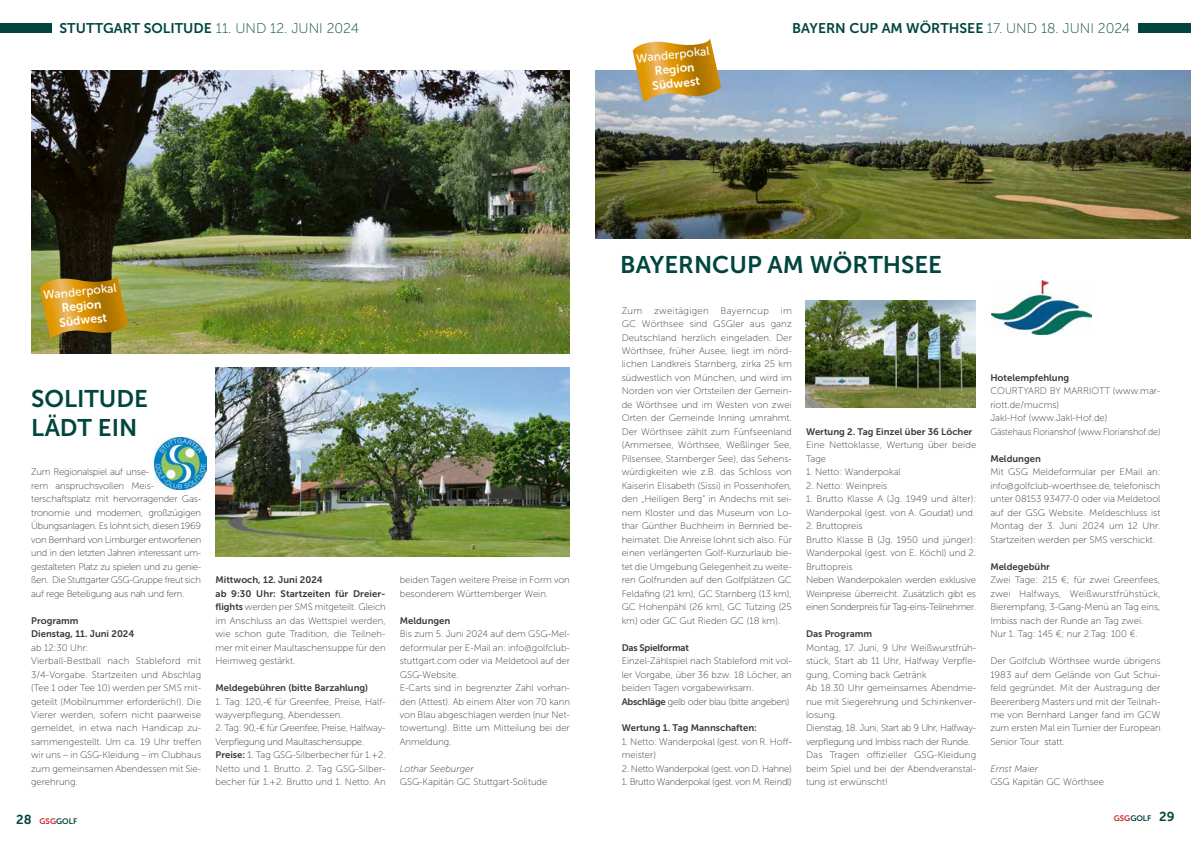
<style>
.page{position:relative;width:1191px;height:842px;background:#fff}
.page>*{position:absolute;margin:0;border:0;box-sizing:border-box;transform-origin:0 0}
.t1{font:24px/28.8px "Museo Sans 700";color:#00463e}
.t2{font:14px "Museo Sans 700";color:#00463e}
.t3{font:12px/14.4px "Museo Sans 700";color:#fff;text-align:center}
.t4{font:12px "Museo Sans 500";color:#fff}
.t5{font:9.5px/13.5px "Museo Sans 100";color:#383937}
.t6{font:9.5px/13.5px "Museo Sans 100";letter-spacing:-.025em;color:#383937}
.t7{font:9.5px/13.5px "Museo Sans 700";color:#383937}
.t8{font:9.5px/13.5px "Museo Sans 100";letter-spacing:-.02em;color:#383937}
.t9{font:italic 9.5px "Museo Sans 100";color:#383937}
.t10{font:9.5px "Museo Sans 700";letter-spacing:-.025em;color:#383937}
.t11{font:8px "Museo Sans 700";color:#00463e}
.s1{font-family:"Museo Sans 100"}
.s2{font-family:"Museo Sans 700"}
.s3{font-size:13px}
.s4{color:#d1232a}
</style>
<div class="page">
<div style="left:0;top:23px;width:52px;height:10px;background:#00463e"></div>
<div style="left:1138px;top:23px;width:53px;height:10px;background:#00463e"></div>
<img style="left:595px;top:71px;width:596px;height:167px">
<img style="left:991px;top:281px;width:100px;height:53px">
<svg style="left:632px;top:38px;width:89px;height:64px"></svg>
<img style="left:805px;top:300px;width:170px;height:108px">
<img style="left:31px;top:71px;width:539px;height:283px">
<img style="left:154px;top:438px;width:52px;height:52px">
<svg style="left:40px;top:275px;width:88px;height:64px"></svg>
<img style="left:215px;top:367px;width:355px;height:189px">
<h2 class="t2" style="left:60px;top:21px;width:301px">STUTTGART SOLITUDE <span class="s1">11. UND 12. JUNI 2024</span></h2>
<h2 class="t2" style="left:792px;top:21px;width:339px">BAYERN CUP AM WÖRTHSEE <span class="s1">17. UND 18. JUNI 2024</span></h2>
<p class="t4" style="left:635px;top:52px;width:75px;rotate:-6deg">Wanderpokal</p>
<p class="t3" style="left:650px;top:64px;width:49px;rotate:-6deg">Region<br>Südwest</p>
<p class="t4" style="left:43px;top:289px;width:75px;rotate:-6deg">Wanderpokal</p>
<p class="t3" style="left:57px;top:301px;width:49px;rotate:-6deg">Region<br>Südwest</p>
<h1 class="t1" style="left:31px;top:384px;width:118px">SOLITUDE<br>LÄDT EIN</h1>
<p class="t6" style="left:31px;top:465px;width:172px">Zum Regionalspiel auf unse-<br>rem anspruchsvollen Meis&shy;terschaftsplatz mit hervorragender Gas&shy;tronomie und modernen, großzügigen Übungsanlagen. Es lohnt sich, diesen 1969 von Bernhard von Limburger entworfenen und in den letzten Jahren interessant um&shy;gestalteten Platz zu spielen und zu genie&shy;ßen. Die Stuttgarter GSG-Gruppe freut sich auf rege Beteiligung aus nah und fern.</p>
<p class="t7" style="left:31px;top:614px;width:105px">Programm<br>Dienstag, 11. Juni 2024</p>
<p class="t5" style="left:31px;top:641px;width:172px">ab 12:30 Uhr:<br>Vierball-Bestball nach Stableford mit 3/4-Vorgabe. Startzeiten und Abschlag (Tee 1 oder Tee 10) werden per SMS mit&shy;geteilt (Mobilnummer erforderlich!). Die Vierer werden, sofern nicht paarweise gemeldet, in etwa nach Handicap zu&shy;sammengestellt. Um ca. 19 Uhr treffen wir uns – in GSG-Kleidung – im Clubhaus zum gemeinsamen Abendessen mit Sie&shy;gerehrung.</p>
<p class="t7" style="left:215px;top:573px;width:172px">Mittwoch, 12. Juni 2024<br>ab 9:30 Uhr: Startzeiten für Dreier-</p>
<p class="t5" style="left:215px;top:600px;width:172px;text-align:justify"><span class="s2">flights</span> werden per SMS mitgeteilt. Gleich im Anschluss an das Wettspiel werden, wie schon gute Tradition, die Teilneh&shy;mer mit einer Maultaschensuppe für den Heimweg gestärkt.</p>
<p class="t7" style="left:215px;top:681px;width:154px">Meldegebühren (bitte Barzahlung)</p>
<p class="t5" style="left:215px;top:695px;width:172px">1. Tag: 120,-€ für Greenfee, Preise, Half&shy;wayverpflegung, Abendessen.</p>
<p class="t5" style="left:215px;top:721px;width:172px">2. Tag: 90,-€ für Greenfee, Preise, Halfway-Verpflegung und Maultaschensuppe.<br><span class="s2">Preise:</span> 1. Tag GSG-Silberbecher für 1.+2.<br>Netto und 1. Brutto. 2. Tag GSG-Silber&shy;becher für 1.+2. Brutto und 1. Netto. An</p>
<p class="t5" style="left:400px;top:573px;width:171px">beiden Tagen weitere Preise in Form von besonderem Württemberger Wein.</p>
<p class="t7" style="left:400px;top:614px;width:52px">Meldungen</p>
<p class="t5" style="left:400px;top:627px;width:172px">Bis zum 5. Juni 2024 auf dem GSG-Mel&shy;deformular per E-Mail an: info@golfclub&shy;stuttgart.com oder via Meldetool auf der GSG-Website.<br>E-Carts sind in begrenzter Zahl vorhan&shy;den (Attest). Ab einem Alter von 70 kann von Blau abgeschlagen werden (nur Net&shy;towertung). Bitte um Mitteilung bei der Anmeldung.</p>
<p class="t9" style="left:400px;top:764px;width:75px">Lothar Seeburger</p>
<p class="t5" style="left:400px;top:775px;width:149px">GSG-Kapitän GC Stuttgart-Solitude</p>
<h1 class="t1" style="left:620px;top:251px;width:323px">BAYERNCUP AM WÖRTHSEE</h1>
<p class="t5" style="left:621px;top:304px;width:172px;text-align:justify">Zum zweitägigen Bayerncup im GC Wörthsee sind GSGler aus ganz Deutschland herzlich eingeladen. Der Wörthsee, früher Ausee, liegt im nörd&shy;lichen Landkreis Starnberg, zirka 25 km südwestlich von München, und wird im Norden von vier Ortsteilen der Gemein&shy;de Wörthsee und im Westen von zwei Orten der Gemeinde Inning umrahmt.<br>Der Wörthsee zählt zum Fünfseenland (Ammersee, Wörthsee, Weßlinger See, Pilsensee, Starnberger See), das Sehens&shy;würdigkeiten wie z.B. das Schloss von Kaiserin Elisabeth (Sissi) in Possenhofen, den „Heiligen Berg“ in Andechs mit sei&shy;nem Kloster und das Museum von Lo&shy;thar Günther Buchheim in Bernried be&shy;heimatet. Die Anreise lohnt sich also. Für einen verlängerten Golf-Kurzurlaub bie&shy;tet die Umgebung Gelegenheit zu weite&shy;ren Golfrunden auf den Golfplätzen GC Feldafing (21 km), GC Starnberg (13 km), GC Hohenpähl (26 km), GC Tutzing (25 km) oder GC Gut Rieden GC (18 km).</p>
<p class="t10" style="left:621px;top:642px;width:69px">Das Spielformat</p>
<p class="t5" style="left:621px;top:654px;width:172px">Einzel-Zählspiel nach Stableford mit vol&shy;ler Vorgabe, über 36 bzw. 18 Löcher, an beiden Tagen vorgabewirksam.<br><span class="s2">Abschläge</span> gelb oder blau (bitte angeben)</p>
<p class="t7" style="left:621px;top:721px;width:137px">Wertung 1. Tag Mannschaften:</p>
<p class="t5" style="left:621px;top:735px;width:172px">1. Netto: Wanderpokal (gest. von R. Hoff&shy;meister)</p>
<p class="t6" style="left:621px;top:762px;width:172px">2. Netto Wanderpokal (gest. von D. Hahne)</p>
<p class="t6" style="left:621px;top:775px;width:172px">1. Brutto Wanderpokal (gest. von M. Reindl)</p>
<p class="t7" style="left:806px;top:425px;width:168px">Wertung 2. Tag Einzel über 36 Löcher</p>
<p class="t5" style="left:806px;top:438px;width:172px">Eine Nettoklasse, Wertung über beide<br>Tage</p>
<p class="t5" style="left:806px;top:465px;width:96px">1. Netto: Wanderpokal</p>
<p class="t5" style="left:806px;top:479px;width:83px">2. Netto: Weinpreis</p>
<p class="t5" style="left:806px;top:492px;width:172px">1. Brutto Klasse A (Jg. 1949 und älter):<br>Wanderpokal (gest. von A. Goudat) und</p>
<p class="t8" style="left:806px;top:519px;width:172px">2. Bruttopreis<br>Brutto Klasse B (Jg. 1950 und jünger):<br>Wanderpokal (gest. von E. Köchl) und 2.<br>Bruttopreis<br>Neben Wanderpokalen werden exklusive Weinpreise überreicht. Zusätzlich gibt es einen Sonderpreis für Tag-eins-Teilnehmer.</p>
<p class="t7" style="left:806px;top:627px;width:68px">Das Programm</p>
<p class="t5" style="left:806px;top:641px;width:172px">Montag, 17. Juni, 9 Uhr Weißwurstfrüh&shy;stück, Start ab 11 Uhr, Halfway Verpfle&shy;gung, Coming back Getränk<br>Ab 18.30 Uhr gemeinsames Abendme&shy;nue mit Siegerehrung und Schinkenver&shy;losung.<br>Dienstag, 18. Juni, Start ab 9 Uhr, Halfway&shy;verpflegung und Imbiss nach der Runde.<br>Das Tragen offizieller GSG-Kleidung beim Spiel und bei der Abendveranstal&shy;tung ist erwünscht!</p>
<p class="t7" style="left:990px;top:371px;width:80px">Hotelempfehlung</p>
<p class="t5" style="left:990px;top:384px;width:172px">COURTYARD BY MARRIOTT (www.mar&shy;riott.de/mucms)<br>Jakl-Hof (www.Jakl-Hof.de)<br>Gästehaus Florianshof (www.Florianshof.de)</p>
<p class="t7" style="left:990px;top:452px;width:52px">Meldungen</p>
<p class="t5" style="left:990px;top:465px;width:172px;text-align:justify">Mit GSG Meldeformular per EMail an: info@golfclub-woerthsee.de, telefonisch unter 08153 93477-0 oder via Meldetool auf der GSG Website. Meldeschluss ist Montag der 3. Juni 2024 um 12 Uhr.<br>Startzeiten werden per SMS verschickt.</p>
<p class="t7" style="left:990px;top:560px;width:61px">Meldegebühr</p>
<p class="t5" style="left:990px;top:573px;width:172px">Zwei Tage: 215 €; für zwei Greenfees, zwei Halfways, Weißwurstfrühstück, Bierempfang, 3-Gang-Menü an Tag eins, Imbiss nach der Runde an Tag zwei.<br>Nur 1. Tag: 145 €; nur 2.Tag: 100 €.</p>
<p class="t5" style="left:990px;top:654px;width:172px;text-align:justify">Der Golfclub Wörthsee wurde übrigens 1983 auf dem Gelände von Gut Schui&shy;feld gegründet. Mit der Austragung der Beerenberg Masters und mit der Teilnah&shy;me von Bernhard Langer fand im GCW zum ersten Mal ein Turnier der European Senior Tour statt.</p>
<p class="t9" style="left:990px;top:764px;width:49px">Ernst Maier</p>
<p class="t5" style="left:990px;top:775px;width:115px">GSG Kapitän GC Wörthsee</p>
<p class="t11" style="left:16px;top:817px;width:62px"><span class="s3">28</span> <span class="s4">GSG</span>GOLF</p>
<p class="t11" style="left:1113px;top:813px;width:62px"><span class="s4">GSG</span>GOLF <span class="s3">29</span></p>
</div>
